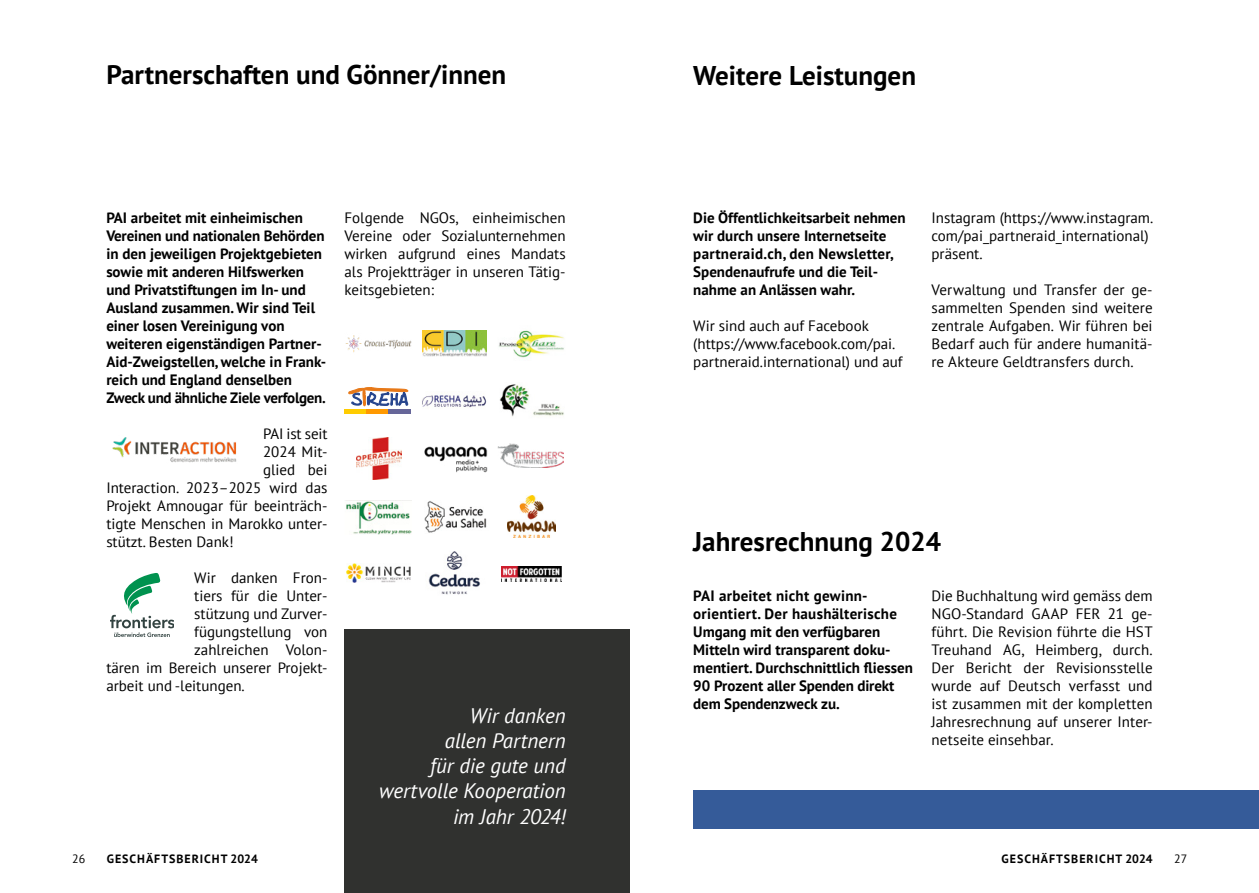
<style>
.page{position:relative;width:1259px;height:893px;background:#fff}
.page>*{position:absolute;margin:0;border:0;box-sizing:border-box;transform-origin:0 0}
.t1{font:700 27px "PT Sans";color:#000}
.t2{font:italic 21px/25.2px "PT Sans";letter-spacing:-.005em;color:#fff;text-align:right}
.t3{font:15px/18px "PT Sans";color:#000;text-align:justify}
.t4{font:700 15px/18px "PT Sans";color:#000}
.t5{font:700 12px "PT Sans";letter-spacing:.08em;color:#000}
.t6{font:12px "PT Sans";color:#000}
</style>
<div class="page">
<img style="left:112px;top:437px;width:125px;height:26px">
<div style="left:693px;top:791px;width:566px;height:38px;background:#355b99"></div>
<svg style="left:110px;top:573px;width:64px;height:64px"></svg>
<svg style="left:349px;top:388px;width:59px;height:18px"></svg>
<hr style="left:344px;top:409px;width:22px;height:4px;background:#fc0">
<hr style="left:366px;top:409px;width:23px;height:4px;background:#f90">
<hr style="left:389px;top:409px;width:22px;height:4px;background:#669">
<img style="left:356px;top:437px;width:45px;height:42px">
<img style="left:499px;top:384px;width:64px;height:33px">
<img style="left:424px;top:446px;width:63px;height:27px">
<img style="left:346px;top:500px;width:65px;height:34px">
<img style="left:507px;top:496px;width:48px;height:41px">
<img style="left:424px;top:501px;width:63px;height:32px">
<img style="left:346px;top:564px;width:65px;height:18px">
<img style="left:423px;top:394px;width:64px;height:14px">
<img style="left:346px;top:335px;width:65px;height:18px">
<img style="left:499px;top:330px;width:64px;height:28px">
<img style="left:423px;top:330px;width:64px;height:26px">
<img style="left:428px;top:552px;width:52px;height:42px">
<img style="left:501px;top:566px;width:60px;height:15px">
<div style="left:344px;top:629px;width:285px;height:264px;background:#30312f"></div>
<img style="left:499px;top:443px;width:64px;height:25px">
<h1 class="t1" style="left:106px;top:57px;width:401px">Partnerschaften und Gönner/innen</h1>
<h1 class="t1" style="left:693px;top:57px;width:224px">Weitere Leistungen</h1>
<p class="t4" style="left:106px;top:208px;width:221px">PAI arbeitet mit einheimischen<br>Vereinen und nationalen Behörden in den jeweiligen Projektgebieten sowie mit anderen Hilfswerken und Privatstiftungen im In- und<br>Ausland zusammen. Wir sind Teil einer losen Vereinigung von weiteren eigenständigen Partner-<br>Aid-Zweigstellen, welche in Frank&shy;reich und England denselben<br>Zweck und ähnliche Ziele verfolgen.</p>
<p class="t3" style="left:263px;top:424px;width:66px">PAI ist seit</p>
<p class="t3" style="left:263px;top:442px;width:66px">2024 Mit-</p>
<p class="t3" style="left:263px;top:460px;width:66px">glied bei</p>
<p class="t3" style="left:106px;top:478px;width:223px">Interaction. 2023–2025 wird das</p>
<p class="t3" style="left:106px;top:496px;width:223px">Projekt Amnougar für beeinträch-</p>
<p class="t3" style="left:106px;top:514px;width:223px">tigte Menschen in Marokko unter-</p>
<p class="t3" style="left:106px;top:532px;width:129px">stützt. Besten Dank!</p>
<p class="t3" style="left:194px;top:568px;width:135px">Wir danken Fron-</p>
<p class="t3" style="left:194px;top:586px;width:135px">tiers für die Unter-</p>
<p class="t3" style="left:194px;top:604px;width:135px">stützung und Zurver-</p>
<p class="t3" style="left:194px;top:622px;width:135px">fügungstellung von</p>
<p class="t3" style="left:194px;top:640px;width:135px">zahlreichen Volon-</p>
<p class="t3" style="left:106px;top:658px;width:223px">tären im Bereich unserer Projekt-</p>
<p class="t3" style="left:106px;top:676px;width:140px">arbeit und -leitungen.</p>
<p class="t6" style="left:72px;top:851px;width:15px">26</p>
<p class="t5" style="left:107px;top:850px;width:152px">GESCHÄFTSBERICHT 2024</p>
<p class="t3" style="left:344px;top:208px;width:223px">Folgende NGOs, einheimischen Vereine oder Sozialunternehmen wirken aufgrund eines Mandats als Projektträger in unseren Tätig&shy;keitsgebieten:</p>
<p class="t4" style="left:693px;top:208px;width:214px">Die Öffentlichkeitsarbeit nehmen wir durch unsere Internetseite partneraid.ch, den Newsletter,<br>Spendenaufrufe und die Teil&shy;nahme an Anlässen wahr.</p>
<p class="t3" style="left:693px;top:316px;width:211px;text-align:left">Wir sind auch auf Facebook (https://www.facebook.com/pai. partneraid.international) und auf</p>
<p class="t3" style="left:931px;top:208px;width:223px;text-align:left">Instagram (https://www.instagram. com/pai_partneraid_international) präsent.</p>
<p class="t3" style="left:931px;top:280px;width:223px">Verwaltung und Transfer der ge&shy;sammelten Spenden sind weitere zentrale Aufgaben. Wir führen bei Bedarf auch für andere humanitä&shy;re Akteure Geldtransfers durch.</p>
<h2 class="t2" style="left:379px;top:702px;width:188px">Wir danken<br>allen Partnern<br>für die gute und wertvolle Kooperation im Jahr 2024!</h2>
<h1 class="t1" style="left:693px;top:524px;width:249px">Jahresrechnung 2024</h1>
<p class="t4" style="left:693px;top:587px;width:221px">PAI arbeitet nicht gewinn&shy;orientiert. Der haushälterische<br>Umgang mit den verfügbaren<br>Mitteln wird transparent doku&shy;mentiert. Durchschnittlich fliessen<br>90 Prozent aller Spenden direkt dem Spendenzweck zu.</p>
<p class="t3" style="left:931px;top:587px;width:223px">Die Buchhaltung wird gemäss dem NGO-Standard GAAP FER 21 ge&shy;führt. Die Revision führte die HST Treuhand AG, Heimberg, durch.<br>Der Bericht der Revisionsstelle wurde auf Deutsch verfasst und ist zusammen mit der kompletten Jahresrechnung auf unserer Inter&shy;netseite einsehbar.</p>
<p class="t5" style="left:1001px;top:850px;width:152px">GESCHÄFTSBERICHT 2024</p>
<p class="t6" style="left:1174px;top:851px;width:15px">27</p>
</div>
